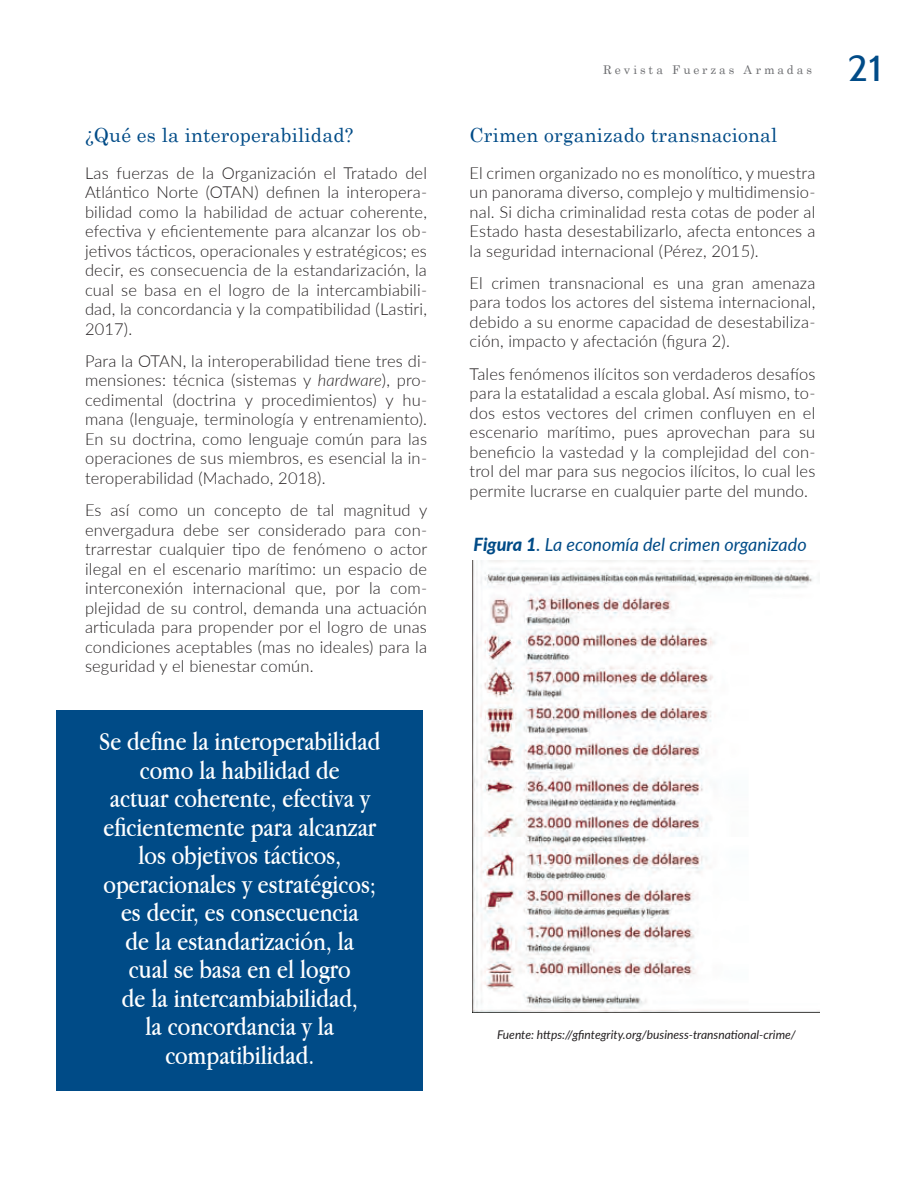
<style>
.page{position:relative;width:918px;height:1188px;background:#fff}
.page>*{position:absolute;margin:0;border:0;box-sizing:border-box;transform-origin:0 0}
.t1{font:36px "Cabin";color:#004b87;scale:1.1 1}
.destacado_1{font:27px/28.5px "Apple Garamond";color:#fff;text-align:center}
.subtitulo{font:19.5px "Century";letter-spacing:.01em;color:#004b87}
.Titulo_de_grafica{font:italic 18px "Lato";color:#004b87}
.Parrafo{font:300 16.5px/19.5px "Lato";letter-spacing:.01em;color:#231f20;text-align:justify}
.pie_de_foto{font:italic 12px "Lato";color:#231f20}
.t2{font:12px "Century";letter-spacing:.25em;color:#6c6d70}
.s1{font-style:italic}
.s2{font-weight:800}
</style>
<div class="page">
<img style="left:472px;top:561px;width:347px;height:452px">
<div style="left:57px;top:710px;width:366px;height:381px;background:#004b87"></div>
<p class="subtitulo" style="left:85px;top:119px;width:270px">¿Qué es la interoperabilidad?</p>
<p class="Parrafo" style="left:85px;top:162px;width:344px">Las fuerzas de la Organización el Tratado del Atlántico Norte (OTAN) definen la interopera&shy;bilidad como la habilidad de actuar coherente, efectiva y eficientemente para alcanzar los ob&shy;jetivos tácticos, operacionales y estratégicos; es decir, es consecuencia de la estandarización, la cual se basa en el logro de la intercambiabili&shy;dad, la concordancia y la compatibilidad (Lastiri, 2017).</p>
<p class="Parrafo" style="left:85px;top:351px;width:344px">Para la OTAN, la interoperabilidad tiene tres di&shy;mensiones: técnica (sistemas y <span class="s1">hardware</span>), pro&shy;cedimental (doctrina y procedimientos) y hu&shy;mana (lenguaje, terminología y entrenamiento).<br>En su doctrina, como lenguaje común para las operaciones de sus miembros, es esencial la in&shy;teroperabilidad (Machado, 2018).</p>
<p class="Parrafo" style="left:85px;top:500px;width:344px">Es así como un concepto de tal magnitud y envergadura debe ser considerado para con&shy;trarrestar cualquier tipo de fenómeno o actor ilegal en el escenario marítimo: un espacio de interconexión internacional que, por la com&shy;plejidad de su control, demanda una actuación articulada para propender por el logro de unas condiciones aceptables (mas no ideales) para la seguridad y el bienestar común.</p>
<p class="destacado_1" style="left:99px;top:727px;width:283px">Se define la interoperabilidad como la habilidad de<br>actuar coherente, efectiva y eficientemente para alcanzar los objetivos tácticos, operacionales y estratégicos; es decir, es consecuencia<br>de la estandarización, la<br>cual se basa en el logro<br>de la intercambiabilidad,<br>la concordancia y la compatibilidad.</p>
<p class="t2" style="left:603px;top:59px;width:211px">Revista Fuerzas Armadas</p>
<h1 class="t1" style="left:848px;top:46px;width:33px">21</h1>
<p class="subtitulo" style="left:470px;top:119px;width:309px">Crimen organizado transnacional</p>
<p class="Parrafo" style="left:470px;top:162px;width:347px">El crimen organizado no es monolítico, y muestra un panorama diverso, complejo y multidimensio&shy;nal. Si dicha criminalidad resta cotas de poder al Estado hasta desestabilizarlo, afecta entonces a la seguridad internacional (Pérez, 2015).</p>
<p class="Parrafo" style="left:470px;top:272px;width:347px">El crimen transnacional es una gran amenaza para todos los actores del sistema internacional, debido a su enorme capacidad de desestabiliza&shy;ción, impacto y afectación (figura 2).</p>
<p class="Parrafo" style="left:470px;top:363px;width:347px">Tales fenómenos ilícitos son verdaderos desafíos para la estatalidad a escala global. Así mismo, to&shy;dos estos vectores del crimen confluyen en el escenario marítimo, pues aprovechan para su beneficio la vastedad y la complejidad del con&shy;trol del mar para sus negocios ilícitos, lo cual les permite lucrarse en cualquier parte del mundo.</p>
<p class="Titulo_de_grafica" style="left:474px;top:531px;width:335px"><span class="s2">Figura 1</span>. La economía del crimen organizado</p>
<p class="pie_de_foto" style="left:497px;top:1026px;width:300px">Fuente: https://gfintegrity.org/business-transnational-crime/</p>
</div>
